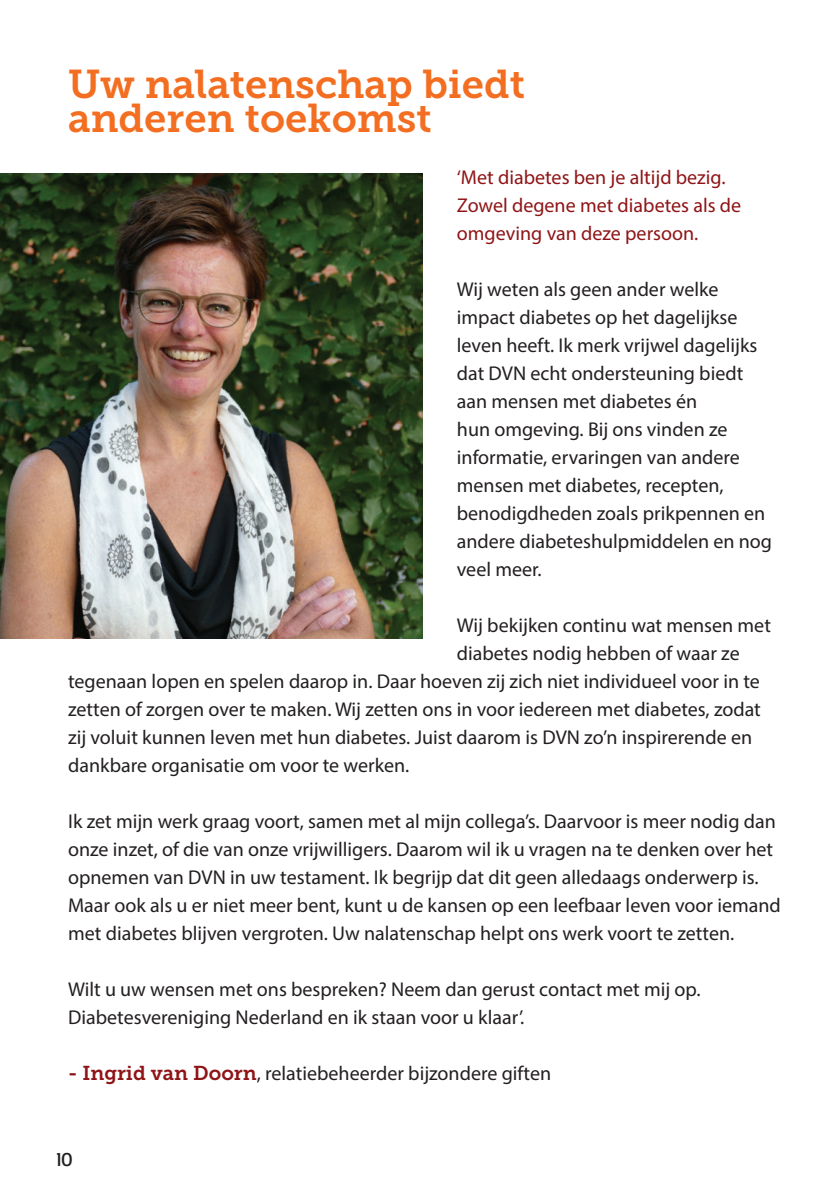
<style>
.page{position:relative;width:840px;height:1191px;background:#fff}
.page>*{position:absolute;margin:0;border:0;box-sizing:border-box;transform-origin:0 0}
.t1{font:40px/34px "Museo Slab 700";color:#f36e21}
.t2{font:20px/28px "Myriad Pro";color:#231f20}
.t3{font:20px/28px "Myriad Pro";color:#8f1417}
.t4{font:18px "Theorem W00";color:#231f20}
.s1{font-family:"Museo Slab 700";color:#8f1417}
</style>
<div class="page">
<img style="left:0;top:173px;width:422px;height:465px">
<h1 class="t1" style="left:68px;top:67px;width:458px">Uw nalatenschap biedt anderen toekomst</h1>
<p class="t3" style="left:456px;top:163px;width:286px">‘Met diabetes ben je altijd bezig.<br>Zowel degene met diabetes als de omgeving van deze persoon.</p>
<p class="t2" style="left:456px;top:275px;width:316px">Wij weten als geen ander welke impact diabetes op het dagelijkse leven heeft. Ik merk vrijwel dagelijks dat DVN echt ondersteuning biedt aan mensen met diabetes én<br>hun omgeving. Bij ons vinden ze informatie, ervaringen van andere mensen met diabetes, recepten, benodigdheden zoals prikpennen en andere diabeteshulpmiddelen en nog veel meer.</p>
<p class="t2" style="left:456px;top:611px;width:315px">Wij bekijken continu wat mensen met</p>
<p class="t2" style="left:456px;top:639px;width:284px">diabetes nodig hebben of waar ze</p>
<p class="t2" style="left:68px;top:667px;width:693px">tegenaan lopen en spelen daarop in. Daar hoeven zij zich niet individueel voor in te</p>
<p class="t2" style="left:68px;top:695px;width:694px">zetten of zorgen over te maken. Wij zetten ons in voor iedereen met diabetes, zodat</p>
<p class="t2" style="left:68px;top:723px;width:685px">zij voluit kunnen leven met hun diabetes. Juist daarom is DVN zo’n inspirerende en</p>
<p class="t2" style="left:68px;top:751px;width:342px">dankbare organisatie om voor te werken.</p>
<p class="t2" style="left:68px;top:807px;width:713px">Ik zet mijn werk graag voort, samen met al mijn collega’s. Daarvoor is meer nodig dan onze inzet, of die van onze vrijwilligers. Daarom wil ik u vragen na te denken over het opnemen van DVN in uw testament. Ik begrijp dat dit geen alledaags onderwerp is.<br>Maar ook als u er niet meer bent, kunt u de kansen op een leefbaar leven voor iemand met diabetes blijven vergroten. Uw nalatenschap helpt ons werk voort te zetten.</p>
<p class="t2" style="left:68px;top:975px;width:633px">Wilt u uw wensen met ons bespreken? Neem dan gerust contact met mij op.<br>Diabetesvereniging Nederland en ik staan voor u klaar’.</p>
<p class="t2" style="left:68px;top:1059px;width:484px"><span class="s1">- Ingrid van Doorn</span>, relatiebeheerder bijzondere giften</p>
<p class="t4" style="left:57px;top:1149px;width:17px">10</p>
</div>
